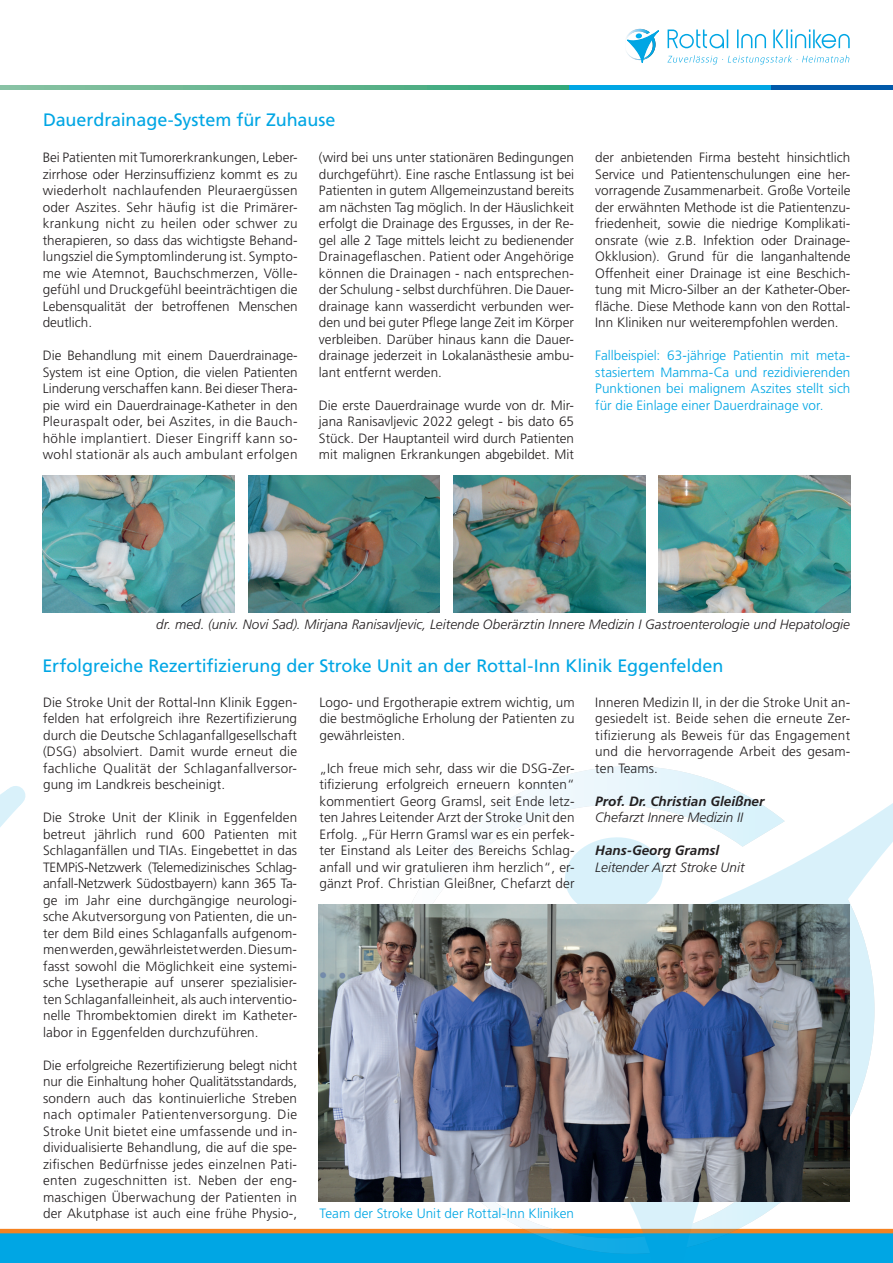
<style>
.page{position:relative;width:893px;height:1263px;background:#fff}
.page>*{position:absolute;margin:0;border:0;box-sizing:border-box;transform-origin:0 0}
.t1{font:18px "Frutiger LT Std";letter-spacing:-.005em;color:#00a6e4}
.t2{font:300 13.5px/16.5px "Frutiger LT Std";letter-spacing:.01em;color:#231f20;text-align:justify}
.t3{font:300 13.5px/16.5px "Frutiger LT Std";color:#00a6e4;text-align:justify}
.t4{font:italic 300 13.5px "Frutiger LT Std";color:#231f20}
.t5{font:italic 700 13.5px "Frutiger LT Std";color:#231f20}
</style>
<div class="page">
<div style="left:0;top:1233px;width:893px;height:30px;background:#00a6e4"></div>
<hr style="left:0;top:1229px;width:893px;height:4px;background:#f58220">
<svg style="left:626px;top:28px;width:224px;height:36px"></svg>
<svg style="left:410px;top:766px;width:483px;height:488px"></svg>
<svg style="left:562px;top:834px;width:103px;height:71px"></svg>
<svg style="left:0;top:786px;width:27px;height:448px"></svg>
<svg style="left:0;top:85px;width:569px;height:4px;background:#61b48e"></svg>
<hr style="left:569px;top:85px;width:234px;height:4px;background:#00a6e4">
<hr style="left:772px;top:85px;width:121px;height:4px;background:#0159a9">
<img style="left:319px;top:905px;width:531px;height:297px">
<img style="left:43px;top:475px;width:192px;height:137px">
<img style="left:453px;top:475px;width:192px;height:137px">
<img style="left:248px;top:475px;width:192px;height:137px">
<img style="left:659px;top:475px;width:191px;height:137px">
<h1 class="t1" style="left:43px;top:109px;width:294px">Dauerdrainage-System für Zuhause</h1>
<p class="t2" style="left:43px;top:150px;width:256px">Bei Patienten mit Tumorerkrankungen, Leber&shy;zirrhose oder Herzinsuffizienz kommt es zu wiederholt nachlaufenden Pleuraergüssen oder Aszites. Sehr häufig ist die Primärer&shy;krankung nicht zu heilen oder schwer zu therapieren, so dass das wichtigste Behand&shy;lungsziel die Symptomlinderung ist. Sympto&shy;me wie Atemnot, Bauchschmerzen, Völle&shy;gefühl und Druckgefühl beeinträchtigen die Lebensqualität der betroffenen Menschen deutlich.</p>
<p class="t2" style="left:43px;top:348px;width:256px">Die Behandlung mit einem Dauerdrainage-System ist eine Option, die vielen Patienten Linderung verschaffen kann. Bei dieser Thera&shy;pie wird ein Dauerdrainage-Katheter in den Pleuraspalt oder, bei Aszites, in die Bauch&shy;höhle implantiert. Dieser Eingriff kann so&shy;wohl stationär als auch ambulant erfolgen</p>
<p class="t2" style="left:319px;top:150px;width:257px">(wird bei uns unter stationären Bedingungen durchgeführt). Eine rasche Entlassung ist bei Patienten in gutem Allgemeinzustand bereits am nächsten Tag möglich. In der Häuslichkeit erfolgt die Drainage des Ergusses, in der Re&shy;gel alle 2 Tage mittels leicht zu bedienender Drainageflaschen. Patient oder Angehörige können die Drainagen - nach entsprechen&shy;der Schulung - selbst durchführen. Die Dauer&shy;drainage kann wasserdicht verbunden wer&shy;den und bei guter Pflege lange Zeit im Körper verbleiben. Darüber hinaus kann die Dauer&shy;drainage jederzeit in Lokalanästhesie ambu&shy;lant entfernt werden.</p>
<p class="t2" style="left:319px;top:397px;width:257px">Die erste Dauerdrainage wurde von dr. Mir&shy;jana Ranisavljevic 2022 gelegt - bis dato 65<br>Stück. Der Hauptanteil wird durch Patienten mit malignen Erkrankungen abgebildet. Mit</p>
<p class="t2" style="left:595px;top:150px;width:257px">der anbietenden Firma besteht hinsichtlich Service und Patientenschulungen eine her&shy;vorragende Zusammenarbeit. Große Vorteile der erwähnten Methode ist die Patientenzu&shy;friedenheit, sowie die niedrige Komplikati&shy;onsrate (wie z.B. Infektion oder Drainage-Okklusion). Grund für die langanhaltende Offenheit einer Drainage ist eine Beschich&shy;tung mit Micro-Silber an der Katheter-Ober&shy;fläche. Diese Methode kann von den Rottal-Inn Kliniken nur weiterempfohlen werden.</p>
<p class="t3" style="left:595px;top:347px;width:257px">Fallbeispiel: 63-jährige Patientin mit meta&shy;stasiertem Mamma-Ca und rezidivierenden Punktionen bei malignem Aszites stellt sich für die Einlage einer Dauerdrainage vor.</p>
<p class="t4" style="left:156px;top:617px;width:695px">dr. med. (univ. Novi Sad). Mirjana Ranisavljevic, Leitende Oberärztin Innere Medizin I Gastroenterologie und Hepatologie</p>
<h1 class="t1" style="left:43px;top:655px;width:682px">Erfolgreiche Rezertifizierung der Stroke Unit an der Rottal-Inn Klinik Eggenfelden</h1>
<p class="t2" style="left:43px;top:694px;width:256px">Die Stroke Unit der Rottal-Inn Klinik Eggen&shy;felden hat erfolgreich ihre Rezertifizierung durch die Deutsche Schlaganfallgesellschaft (DSG) absolviert. Damit wurde erneut die fachliche Qualität der Schlaganfallversor&shy;gung im Landkreis bescheinigt.</p>
<p class="t2" style="left:43px;top:810px;width:256px">Die Stroke Unit der Klinik in Eggenfelden betreut jährlich rund 600 Patienten mit Schlaganfällen und TIAs. Eingebettet in das TEMPiS-Netzwerk (Telemedizinisches Schlag&shy;anfall-Netzwerk Südostbayern) kann 365 Ta&shy;ge im Jahr eine durchgängige neurologi&shy;sche Akutversorgung von Patienten, die un&shy;ter dem Bild eines Schlaganfalls aufgenom&shy;men werden, gewährleistet werden. Dies um&shy;fasst sowohl die Möglichkeit eine systemi&shy;sche Lysetherapie auf unserer spezialisier&shy;ten Schlaganfalleinheit, als auch interventio&shy;nelle Thrombektomien direkt im Katheter&shy;labor in Eggenfelden durchzuführen.</p>
<p class="t2" style="left:43px;top:1057px;width:256px">Die erfolgreiche Rezertifizierung belegt nicht nur die Einhaltung hoher Qualitätsstandards, sondern auch das kontinuierliche Streben nach optimaler Patientenversorgung. Die Stroke Unit bietet eine umfassende und in&shy;dividualisierte Behandlung, die auf die spe&shy;zifischen Bedürfnisse jedes einzelnen Pati&shy;enten zugeschnitten ist. Neben der eng&shy;maschigen Überwachung der Patienten in der Akutphase ist auch eine frühe Physio-,</p>
<p class="t2" style="left:595px;top:694px;width:256px">Inneren Medizin II, in der die Stroke Unit an&shy;gesiedelt ist. Beide sehen die erneute Zer&shy;tifizierung als Beweis für das Engagement und die hervorragende Arbeit des gesam&shy;ten Teams.</p>
<p class="t5" style="left:595px;top:793px;width:171px">Prof. Dr. Christian Gleißner</p>
<p class="t4" style="left:595px;top:810px;width:149px">Chefarzt Innere Medizin II</p>
<p class="t5" style="left:595px;top:842px;width:125px">Hans-Georg Gramsl</p>
<p class="t4" style="left:595px;top:859px;width:151px">Leitender Arzt Stroke Unit</p>
<p class="t2" style="left:319px;top:694px;width:257px">Logo- und Ergotherapie extrem wichtig, um die bestmögliche Erholung der Patienten zu gewährleisten.</p>
<p class="t2" style="left:319px;top:760px;width:257px">„Ich freue mich sehr, dass wir die DSG-Zer&shy;tifizierung erfolgreich erneuern konnten“ kommentiert Georg Gramsl, seit Ende letz&shy;ten Jahres Leitender Arzt der Stroke Unit den Erfolg. „Für Herrn Gramsl war es ein perfek&shy;ter Einstand als Leiter des Bereichs Schlag&shy;anfall und wir gratulieren ihm herzlich“, er&shy;gänzt Prof. Christian Gleißner, Chefarzt der</p>
<p class="t3" style="left:319px;top:1206px;width:256px">Team der Stroke Unit der Rottal-Inn Kliniken</p>
</div>
